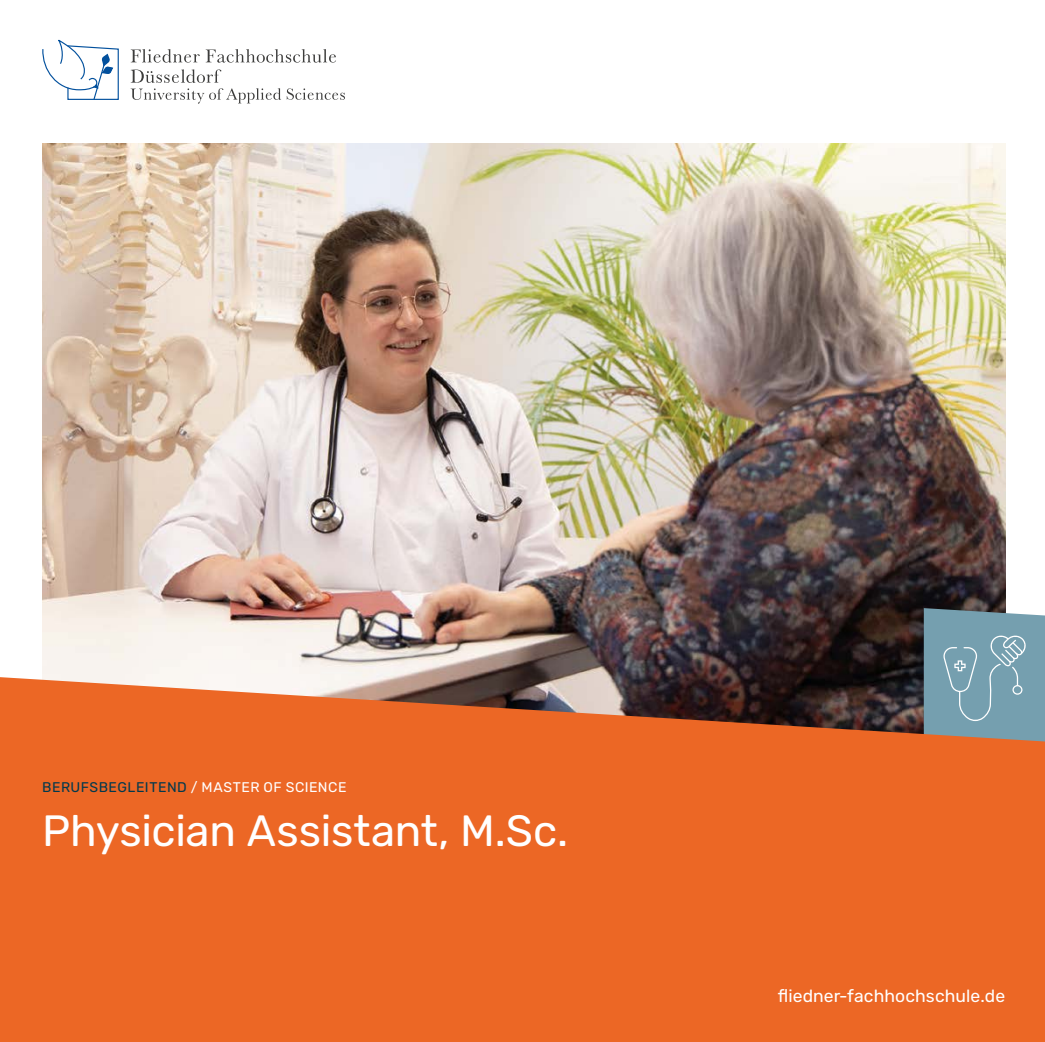
<style>
.page{position:relative;width:1045px;height:1042px;background:#fff}
.page>*{position:absolute;margin:0;border:0;box-sizing:border-box;transform-origin:0 0}
.t1{font:43.75px "Rubik";letter-spacing:-.01em;color:#fff}
.t2{font:17.5px "Rubik";letter-spacing:.005em;color:#fff}
.t3{font:14px "Rubik";letter-spacing:.035em;color:#00394d}
.s1{color:#fff}
</style>
<div class="page">
<img style="left:42px;top:144px;width:963px;height:469px">
<svg style="left:923px;top:608px;width:83px;height:5px"></svg>
<svg style="left:0;top:613px;width:1044px;height:429px;background:#d56d3a"></svg>
<svg style="left:42px;top:39px;width:77px;height:61px"></svg>
<svg style="left:131px;top:49px;width:69px;height:14px"></svg>
<svg style="left:206px;top:49px;width:130px;height:14px"></svg>
<svg style="left:131px;top:69px;width:150px;height:35px"></svg>
<svg style="left:287px;top:88px;width:58px;height:12px"></svg>
<p class="t3" style="left:42px;top:779px;width:306px">BERUFSBEGLEITEND <span class="s1">/ MASTER OF SCIENCE</span></p>
<h1 class="t1" style="left:42px;top:805px;width:527px">Physician Assistant, M.Sc.</h1>
<p class="t2" style="left:777px;top:986px;width:229px">fliedner-fachhochschule.de</p>
</div>
